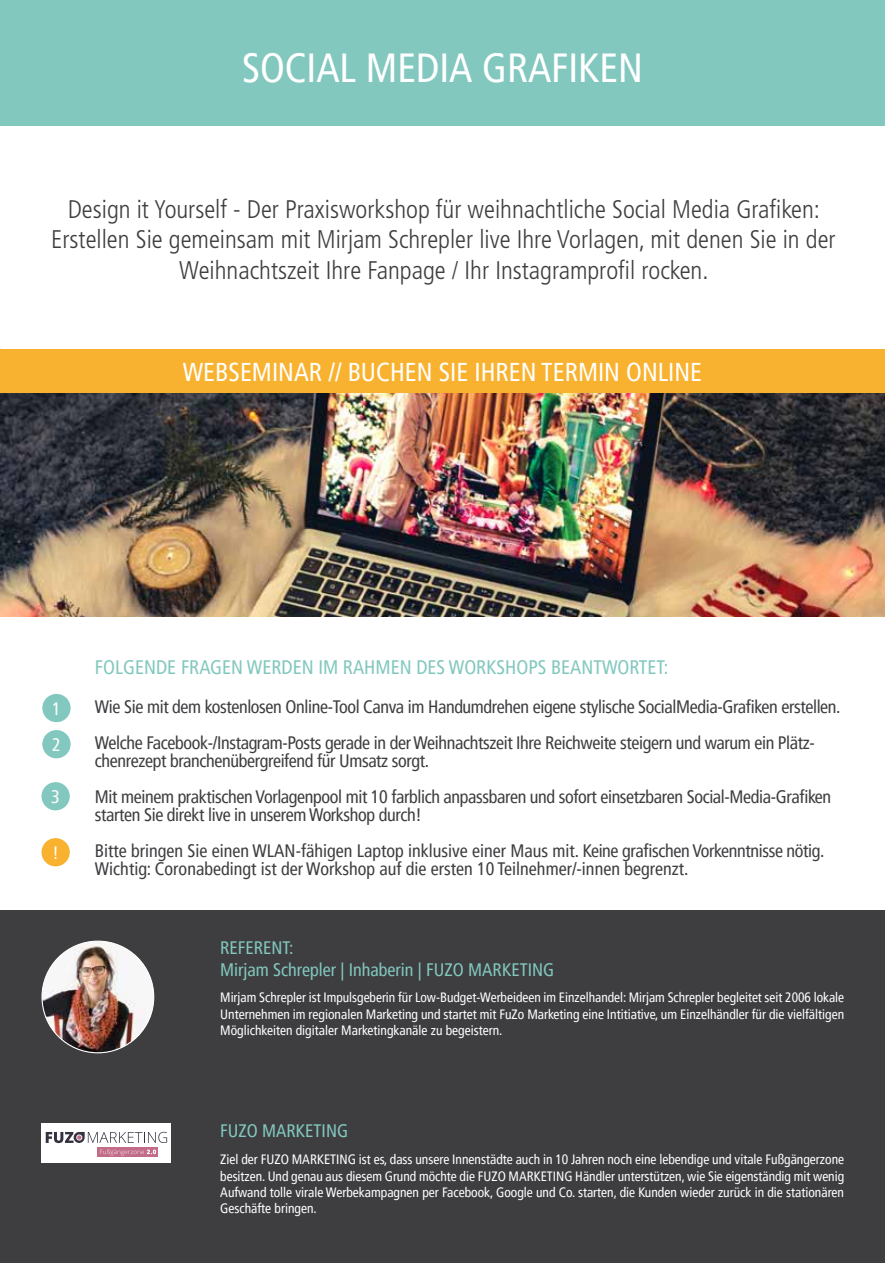
<style>
.page{position:relative;width:885px;height:1263px;background:#fff}
.page>*{position:absolute;margin:0;border:0;box-sizing:border-box;transform-origin:0 0}
.t1{font:condensed 40.5px "Frutiger LT Pro";color:#fff}
.t2{font:condensed 25.8px "Frutiger LT Pro";color:#fff}
.t3{font:300 condensed 25.5px/30.6px "Frutiger";color:#3e3e41;text-align:center}
.t4{font:condensed 19.5px "Frutiger LT Pro";color:#82c8bf}
.t5{font:condensed 18px/36px "Frutiger LT Pro";letter-spacing:-.02em;color:#3e3e41}
.t6{font:condensed 18px "Frutiger LT Pro";color:#3e3e41}
.t7{font:condensed 18px/21.6px "Frutiger LT Pro";color:#82c8bf}
.t8{font:condensed 18px/36.2px "Frutiger LT Pro";color:#fff}
.t9{font:condensed 13.5px/16.2px "Frutiger LT Pro";color:#fff;text-align:justify}
</style>
<div class="page">
<div style="left:0;top:0;width:884px;height:125px;background:#82c8bf"></div>
<div style="left:0;top:910px;width:6px;height:353px;background:#3e3e41"></div>
<img style="left:0;top:392px;width:884px;height:225px">
<div style="left:0;top:349px;width:884px;height:43px;background:#f9b22f"></div>
<div style="left:42px;top:694px;width:29px;height:28px;background:#82c8bf;border-radius:50%"></div>
<div style="left:42px;top:730px;width:29px;height:28px;background:#82c8bf;border-radius:50%"></div>
<div style="left:41px;top:782px;width:29px;height:28px;background:#82c8bf;border-radius:50%"></div>
<div style="left:41px;top:838px;width:29px;height:28px;background:#f9b22f;border-radius:50%"></div>
<div style="left:1px;top:910px;width:883px;height:353px;background:#3e3e41"></div>
<img style="left:42px;top:941px;width:112px;height:112px;border-radius:56px">
<div style="left:41px;top:1123px;width:130px;height:39px;background:#fff"></div>
<div style="left:98px;top:1147px;width:60px;height:9px;background:#c26c88"></div>
<svg style="left:100px;top:1149px;width:56px;height:6px"></svg>
<svg style="left:46px;top:1132px;width:121px;height:11px"></svg>
<h1 class="t1" style="left:242px;top:44px;width:402px">SOCIAL MEDIA GRAFIKEN</h1>
<h3 class="t3" style="left:51px;top:194px;width:785px">Design it Yourself - Der Praxisworkshop für weihnachtliche Social Media Grafiken:<br>Erstellen Sie gemeinsam mit Mirjam Schrepler live Ihre Vorlagen, mit denen Sie in der<br>Weihnachtszeit Ihre Fanpage / Ihr Instagramprofil rocken.</h3>
<h2 class="t2" style="left:183px;top:357px;width:521px">WEBSEMINAR // BUCHEN SIE IHREN TERMIN ONLINE</h2>
<h3 class="t8" style="left:52px;top:691px;width:10px">1<br>2</h3>
<h3 class="t8" style="left:51px;top:779px;width:10px">3</h3>
<h3 class="t8" style="left:52px;top:835px;width:8px">!</h3>
<h3 class="t4" style="left:95px;top:656px;width:575px">FOLGENDE FRAGEN WERDEN IM RAHMEN DES WORKSHOPS BEANTWORTET:</h3>
<h3 class="t5" style="left:95px;top:689px;width:747px">Wie Sie mit dem kostenlosen Online-Tool Canva im Handumdrehen eigene stylische SocialMedia-Grafiken erstellen.<br>Welche Facebook-/Instagram-Posts gerade in der Weihnachtszeit Ihre Reichweite steigern und warum ein Plätz-</h3>
<h3 class="t5" style="left:95px;top:743px;width:737px">chenrezept branchenübergreifend für Umsatz sorgt.<br>Mit meinem praktischen Vorlagenpool mit 10 farblich anpassbaren und sofort einsetzbaren Social-Media-Grafiken</h3>
<h3 class="t5" style="left:95px;top:797px;width:731px">starten Sie direkt live in unserem Workshop durch!<br>Bitte bringen Sie einen WLAN-fähigen Laptop inklusive einer Maus mit. Keine grafischen Vorkenntnisse nötig.</h3>
<h3 class="t6" style="left:95px;top:859px;width:594px">Wichtig: Coronabedingt ist der Workshop auf die ersten 10 Teilnehmer/-innen begrenzt.</h3>
<h3 class="t7" style="left:220px;top:937px;width:335px">REFERENT:<br>Mirjam Schrepler | Inhaberin | FUZO MARKETING</h3>
<p class="t9" style="left:220px;top:990px;width:625px">Mirjam Schrepler ist Impulsgeberin für Low-Budget-Werbeideen im Einzelhandel: Mirjam Schrepler begleitet seit 2006 lokale Unternehmen im regionalen Marketing und startet mit FuZo Marketing eine Intitiative, um Einzelhändler für die vielfältigen Möglichkeiten digitaler Marketingkanäle zu begeistern.</p>
<h3 class="t7" style="left:220px;top:1120px;width:129px">FUZO MARKETING</h3>
<p class="t9" style="left:220px;top:1152px;width:625px">Ziel der FUZO MARKETING ist es, dass unsere Innenstädte auch in 10 Jahren noch eine lebendige und vitale Fußgängerzone besitzen. Und genau aus diesem Grund möchte die FUZO MARKETING Händler unterstützen, wie Sie eigenständig mit wenig Aufwand tolle virale Werbekampagnen per Facebook, Google und Co. starten, die Kunden wieder zurück in die stationären Geschäfte bringen.</p>
</div>
